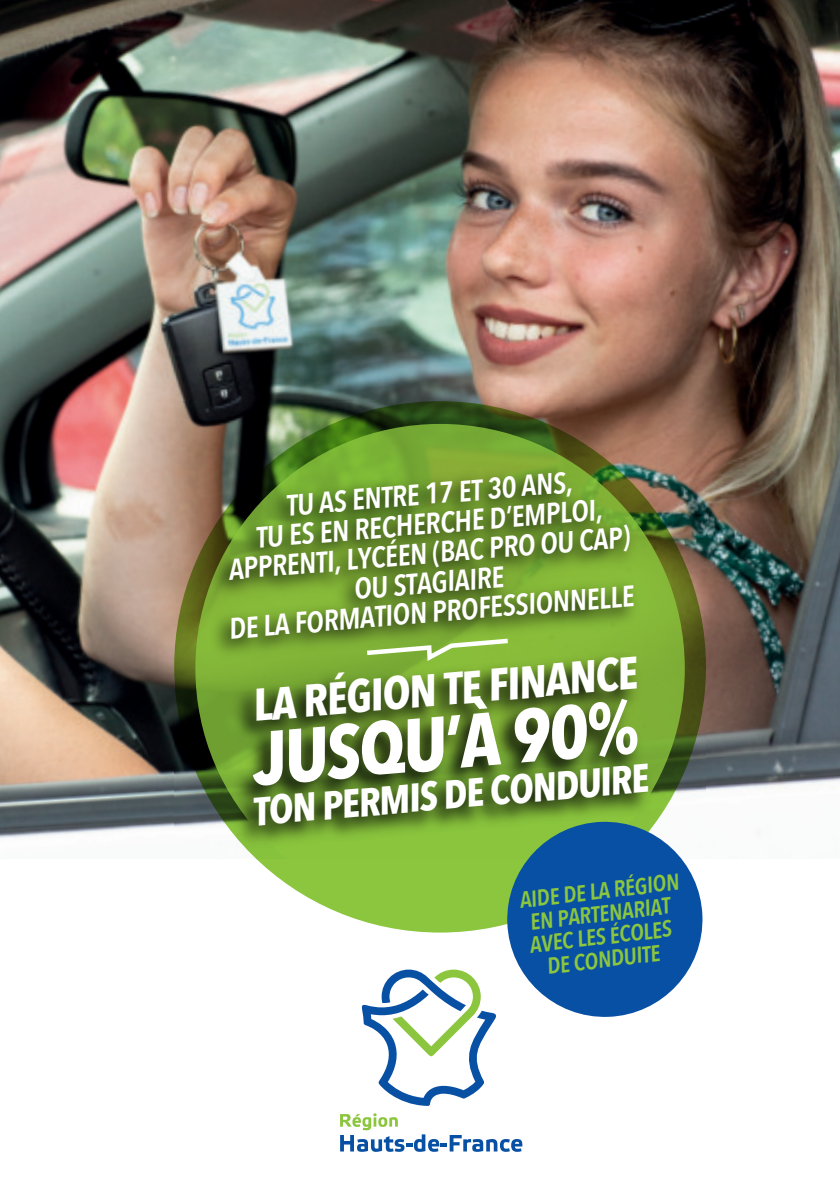
<style>
.page{position:relative;width:840px;height:1191px;background:#fff}
.page>*{position:absolute;margin:0;border:0;box-sizing:border-box;transform-origin:0 0}
.t1{font:700 74.4px "Avenir Next Condensed";color:#fff}
.t2{font:700 45.4px "Avenir Next Condensed";color:#fff}
.t3{font:700 39.8px "Avenir Next Condensed";color:#fff}
.t4{font:600 29.4px/29.6px "Avenir Next Condensed";color:#fff;text-align:center}
.t5{font:600 22.8px/22.8px "Avenir Next Condensed";color:#8bc63e;text-align:center}
</style>
<div class="page">
<img style="left:0;top:0;width:839px;height:839px">
<svg style="left:174px;top:401px;width:531px;height:531px;background:#4e6a1e"></svg>
<svg style="left:195px;top:424px;width:489px;height:489px;background:#81b739"></svg>
<img style="left:223px;top:636px;width:435px;height:228px">
<img style="left:203px;top:448px;width:445px;height:230px">
<svg style="left:362px;top:636px;width:150px;height:28px;background:#96c057"></svg>
<svg style="left:505px;top:820px;width:199px;height:197px"></svg>
<svg style="left:361px;top:969px;width:135px;height:137px"></svg>
<svg style="left:340px;top:1113px;width:182px;height:38px"></svg>
<p class="t4" style="left:217px;top:497px;width:408px;rotate:-5deg">TU AS ENTRE 17 ET 30 ANS,<br>TU ES EN RECHERCHE D’EMPLOI,<br>APPRENTI, LYCÉEN (BAC PRO OU CAP)<br>OU STAGIAIRE<br>DE LA FORMATION PROFESSIONNELLE</p>
<h2 class="t2" style="left:250px;top:679px;width:387px;rotate:-5deg">LA RÉGION TE FINANCE</h2>
<h1 class="t1" style="left:248px;top:717px;width:388px;rotate:-5deg">JUSQU’À 90%</h1>
<h3 class="t3" style="left:250px;top:789px;width:398px;rotate:-5deg">TON PERMIS DE CONDUIRE</h3>
<p class="t5" style="left:517px;top:888px;width:162px;rotate:-7deg">AIDE DE LA RÉGION<br>EN PARTENARIAT<br>AVEC LES ÉCOLES<br>DE CONDUITE</p>
</div>
